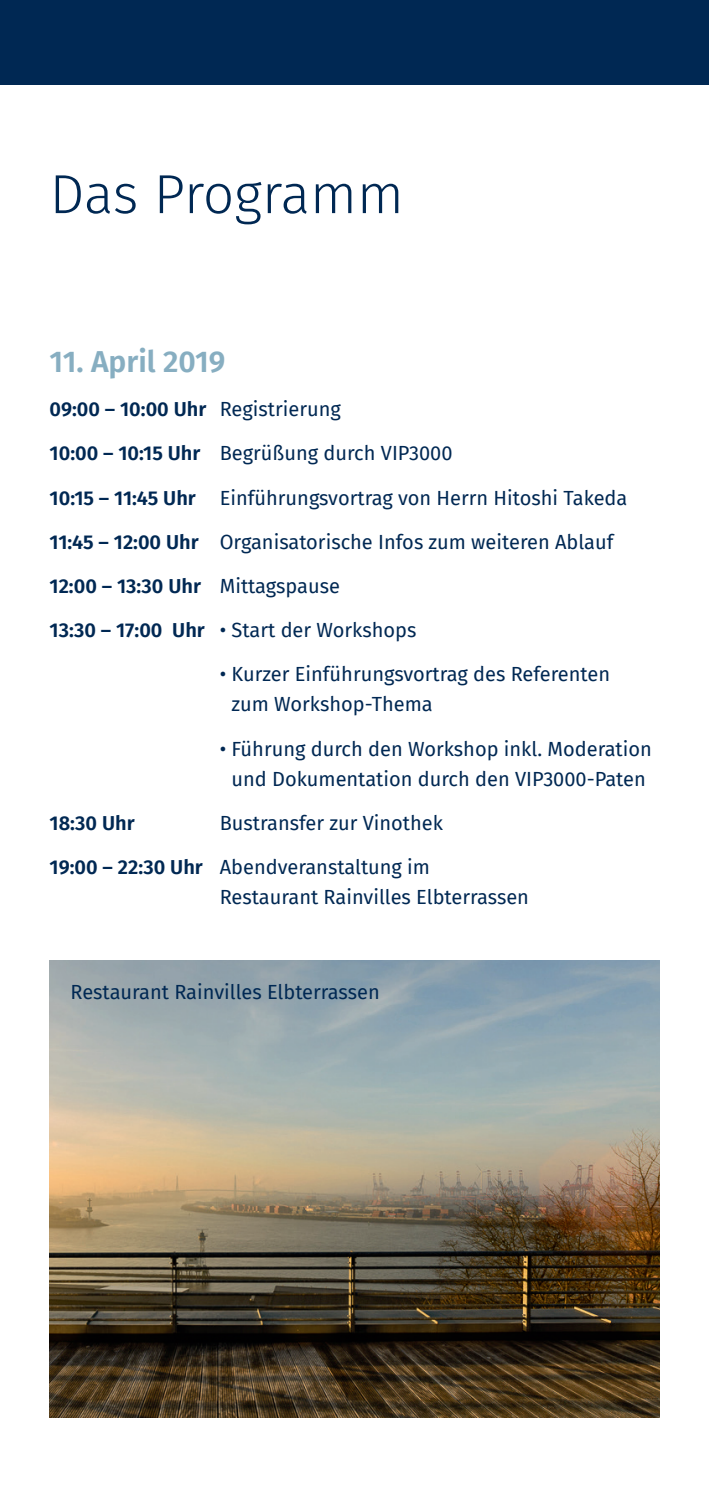
<style>
.page{position:relative;width:709px;height:1489px;background:#fff}
.page>*{position:absolute;margin:0;border:0;box-sizing:border-box;transform-origin:0 0}
.t1{font:300 55px "Fira Sans";letter-spacing:-.01em;color:#002853}
.t2{font:600 30px "Fira Sans";color:#87aec1}
.t3{font:20px/30px "Fira Sans";color:#002853}
.t4{font:600 20px "Fira Sans";color:#002853}
.s1{font-weight:400}
.s2{font-weight:600}
</style>
<div class="page">
<div style="left:0;top:0;width:709px;height:84px;background:#002853"></div>
<img style="left:50px;top:960px;width:609px;height:456px">
<h1 class="t1" style="left:50px;top:155px;width:356px">Das Programm</h1>
<h2 class="t2" style="left:50px;top:337px;width:177px">11. April 2019</h2>
<p class="t4" style="left:50px;top:393px;width:293px">09:00 – 10:00 Uhr <span class="s1">Registrierung</span></p>
<p class="t3" style="left:50px;top:438px;width:404px"><span class="s2">10:00 – 10:15 Uhr</span> Begrüßung durch VIP3000</p>
<p class="t3" style="left:50px;top:482px;width:579px"><span class="s2">10:15 – 11:45 Uhr</span> Einführungsvortrag von Herrn Hitoshi Takeda</p>
<p class="t3" style="left:50px;top:526px;width:565px"><span class="s2">11:45 – 12:00 Uhr</span> Organisatorische Infos zum weiteren Ablauf</p>
<p class="t4" style="left:50px;top:569px;width:292px">12:00 – 13:30 Uhr <span class="s1">Mittagspause</span></p>
<p class="t3" style="left:50px;top:614px;width:368px"><span class="s2">13:30 – 17:00 Uhr</span> • Start der Workshops</p>
<p class="t3" style="left:231px;top:659px;width:380px;text-indent:-12px">• Kurzer Einführungsvortrag des Referenten zum Workshop-Thema</p>
<p class="t3" style="left:220px;top:733px;width:433px;text-align:center">• Führung durch den Workshop inkl. Moderation und Dokumentation durch den VIP3000-Paten</p>
<p class="t4" style="left:50px;top:806px;width:87px">18:30 Uhr</p>
<p class="t3" style="left:220px;top:807px;width:225px">Bustransfer zur Vinothek</p>
<p class="t3" style="left:220px;top:851px;width:311px;text-indent:-170px"><span class="s2">19:00 – 22:30 Uhr</span> Abendveranstaltung im<br>Restaurant Rainvilles Elbterrassen</p>
<p class="t3" style="left:71px;top:976px;width:311px">Restaurant Rainvilles Elbterrassen</p>
</div>
